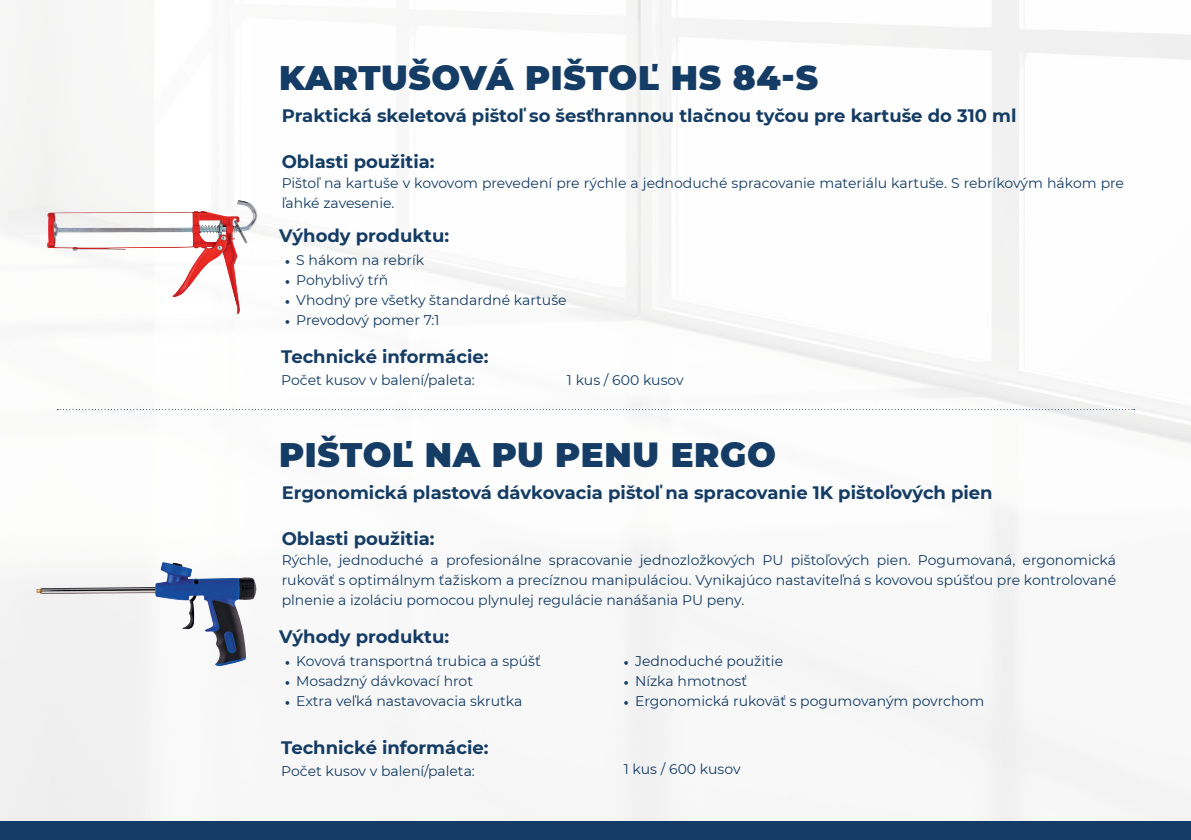
<style>
.page{position:relative;width:1191px;height:840px;background:#fff}
.page>*{position:absolute;margin:0;border:0;box-sizing:border-box;transform-origin:0 0}
.t1{font:900 34px "Montserrat";letter-spacing:.02em;color:#143c64}
.t2{font:700 18px "Montserrat";color:#143c64}
.t3{font:14px/20px "Montserrat";color:#143c64}
.s1{font-family:"Minion Pro"}
</style>
<div class="page">
<img style="left:0;top:0;width:1191px;height:820px">
<svg style="left:57px;top:409px;width:1077px;height:1px"></svg>
<img style="left:47px;top:200px;width:206px;height:97px">
<img style="left:36px;top:562px;width:220px;height:104px">
<div style="left:0;top:820px;width:1191px;height:19px;background:#143c64"></div>
<h1 class="t1" style="left:279px;top:52px;width:540px">KARTUŠOVÁ PIŠTOĽ HS 84-S</h1>
<p class="t2" style="left:282px;top:103px;width:736px">Praktická skeletová pištoľ so šesťhrannou tlačnou tyčou pre kartuše do 310 ml</p>
<p class="t2" style="left:282px;top:149px;width:154px">Oblasti použitia:</p>
<p class="t3" style="left:282px;top:172px;width:844px">Pištoľ na kartuše v kovovom prevedení pre rýchle a jednoduché spracovanie materiálu kartuše. S rebríkovým hákom pre ľahké zavesenie.</p>
<p class="t2" style="left:279px;top:222px;width:171px">Výhody produktu:</p>
<p class="t3" style="left:285px;top:249px;width:141px"><span class="s1">•</span> S hákom na rebrík</p>
<p class="t3" style="left:285px;top:269px;width:105px"><span class="s1">•</span> Pohyblivý tŕň</p>
<p class="t3" style="left:285px;top:289px;width:283px"><span class="s1">•</span> Vhodný pre všetky štandardné kartuše</p>
<p class="t3" style="left:285px;top:309px;width:156px"><span class="s1">•</span> Prevodový pomer 7:1</p>
<p class="t2" style="left:281px;top:343px;width:209px">Technické informácie:</p>
<p class="t3" style="left:281px;top:369px;width:195px">Počet kusov v balení/paleta:</p>
<p class="t3" style="left:567px;top:369px;width:118px">1 kus / 600 kusov</p>
<h1 class="t1" style="left:279px;top:429px;width:498px">PIŠTOĽ NA PU PENU ERGO</h1>
<p class="t2" style="left:282px;top:479px;width:712px">Ergonomická plastová dávkovacia pištoľ na spracovanie 1K pištoľových pien</p>
<p class="t2" style="left:282px;top:525px;width:154px">Oblasti použitia:</p>
<p class="t3" style="left:282px;top:549px;width:836px;text-align:justify">Rýchle, jednoduché a profesionálne spracovanie jednozložkových PU pištoľových pien. Pogumovaná, ergonomická rukoväť s optimálnym ťažiskom a precíznou manipuláciou. Vynikajúco nastaviteľná s kovovou spúšťou pre kontrolované plnenie a izoláciu pomocou plynulej regulácie nanášania PU peny.</p>
<p class="t2" style="left:279px;top:623px;width:171px">Výhody produktu:</p>
<p class="t3" style="left:285px;top:650px;width:257px"><span class="s1">•</span> Kovová transportná trubica a spúšť</p>
<p class="t3" style="left:285px;top:670px;width:190px"><span class="s1">•</span> Mosadzný dávkovací hrot</p>
<p class="t3" style="left:285px;top:690px;width:239px"><span class="s1">•</span> Extra veľká nastavovacia skrutka</p>
<p class="t3" style="left:623px;top:650px;width:161px"><span class="s1">•</span> Jednoduché použitie</p>
<p class="t3" style="left:623px;top:670px;width:125px"><span class="s1">•</span> Nízka hmotnosť</p>
<p class="t3" style="left:623px;top:690px;width:362px"><span class="s1">•</span> Ergonomická rukoväť s pogumovaným povrchom</p>
<p class="t2" style="left:281px;top:733px;width:209px">Technické informácie:</p>
<p class="t3" style="left:281px;top:760px;width:195px">Počet kusov v balení/paleta:</p>
<p class="t3" style="left:624px;top:758px;width:118px">1 kus / 600 kusov</p>
</div>
